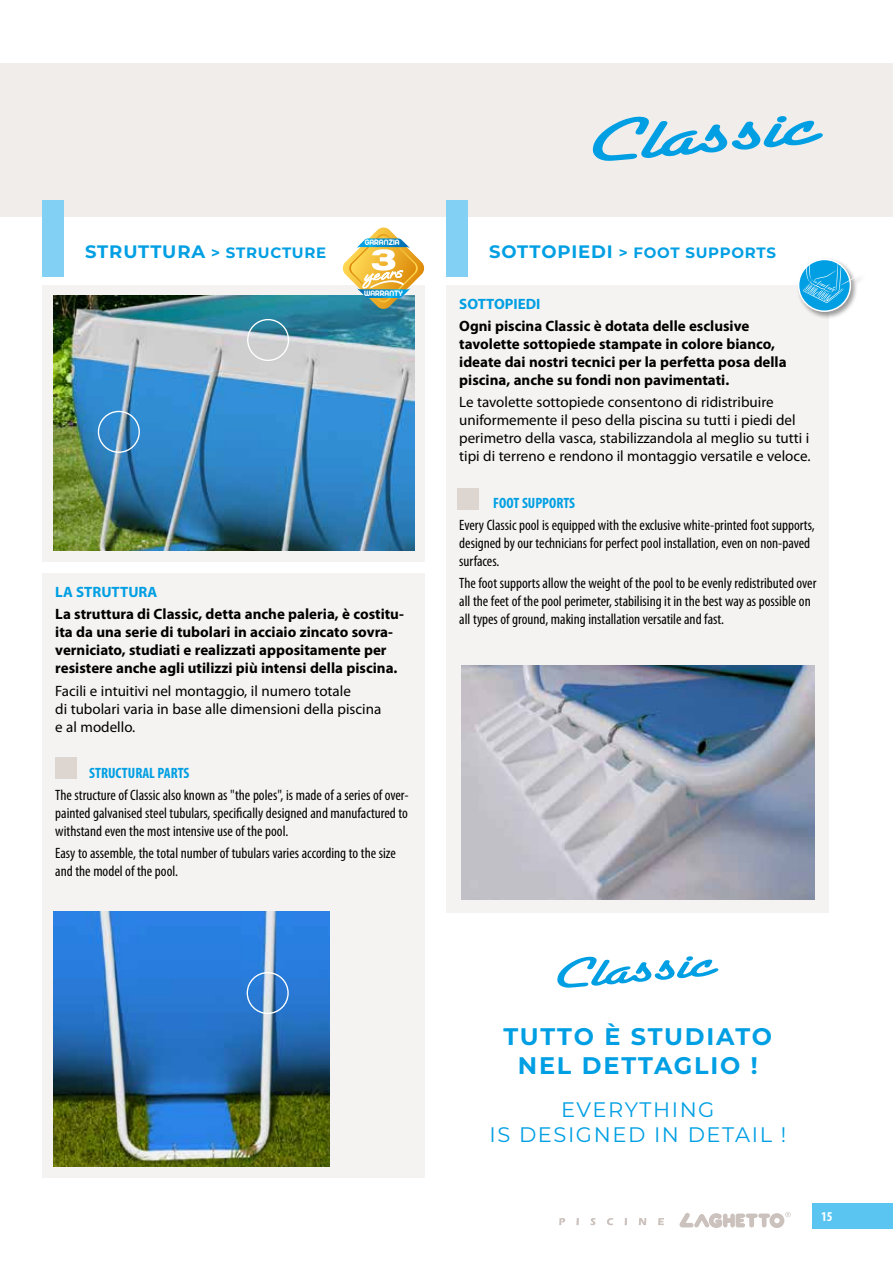
<style>
.page{position:relative;width:893px;height:1263px;background:#fff}
.page>*{position:absolute;margin:0;border:0;box-sizing:border-box;transform-origin:0 0}
.t1{font:700 24px/28.8px "Montserrat";letter-spacing:.075em;color:#009fe3;text-align:center}
.t2{font:21px/25.2px "Montserrat";letter-spacing:.075em;color:#009fe3;text-align:center}
.t3{font:condensed 15px/18px "Myriad Pro";color:#000}
.t4{font:700 15px/18px "Myriad Pro";color:#000}
.t5{font:15px/18px "Myriad Pro";color:#000}
.t6{font:700 15px "Montserrat";letter-spacing:.05em;color:#009fe3}
.t7{font:700 condensed 15px "Myriad Pro";color:#009fe3}
.t8{font:700 15px "Myriad Pro";color:#009fe3}
.t9{font:700 condensed 13.5px "Myriad Pro";color:#fff}
.t10{font:8.7px "Arista 2.0";color:#fff}
.s1{font-size:18px}
</style>
<div class="page">
<svg style="left:679px;top:1212px;width:112px;height:16px"></svg>
<svg style="left:559px;top:1218px;width:6px;height:7px"></svg>
<svg style="left:576px;top:1218px;width:3px;height:7px"></svg>
<svg style="left:590px;top:1218px;width:5px;height:7px"></svg>
<svg style="left:607px;top:1218px;width:6px;height:7px"></svg>
<svg style="left:625px;top:1218px;width:2px;height:7px"></svg>
<svg style="left:639px;top:1218px;width:7px;height:7px"></svg>
<svg style="left:658px;top:1218px;width:6px;height:7px"></svg>
<div style="left:813px;top:1203px;width:80px;height:26px;background:#5bc5f2"></div>
<div style="left:43px;top:285px;width:382px;height:276px;background:#f5f3f1"></div>
<img style="left:53px;top:296px;width:362px;height:255px">
<div style="left:43px;top:573px;width:382px;height:605px;background:#f5f3f1"></div>
<div style="left:98px;top:411px;width:42px;height:42px;border:1px solid #fff;border-radius:50%"></div>
<div style="left:247px;top:319px;width:42px;height:42px;border:1px solid #fff;border-radius:50%"></div>
<img style="left:53px;top:911px;width:277px;height:255px">
<div style="left:247px;top:972px;width:42px;height:42px;border:1px solid #fff;border-radius:50%"></div>
<div style="left:446px;top:285px;width:383px;height:627px;background:#f5f3f1"></div>
<img style="left:461px;top:665px;width:353px;height:234px">
<svg style="left:342px;top:227px;width:83px;height:83px"></svg>
<div style="left:0;top:64px;width:893px;height:153px;background:#f0edeb"></div>
<div style="left:43px;top:200px;width:21px;height:76px;background:#83d0f5"></div>
<div style="left:446px;top:200px;width:22px;height:76px;background:#83d0f5"></div>
<div style="left:796px;top:257px;width:71px;height:62px;background:#000;opacity:.4"></div>
<div style="left:799px;top:259px;width:51px;height:52px;background:#009fe3;border-radius:50%"></div>
<div style="left:798px;top:259px;width:53px;height:53px;border:2px solid #fff;border-radius:50%"></div>
<svg style="left:803px;top:258px;width:57px;height:45px"></svg>
<svg style="left:593px;top:116px;width:230px;height:45px"></svg>
<svg style="left:557px;top:956px;width:161px;height:32px"></svg>
<div style="left:55px;top:757px;width:22px;height:21px;background:#dcd5d0"></div>
<div style="left:457px;top:488px;width:21px;height:21px;background:#dcd5d0"></div>
<p class="t10" style="left:365px;top:237px;width:36px">GARANZIA</p>
<p class="t6" style="left:85px;top:242px;width:243px"><span class="s1">STRUTTURA</span> &gt; STRUCTURE</p>
<p class="t6" style="left:489px;top:242px;width:289px"><span class="s1">SOTTOPIEDI</span> &gt; FOOT SUPPORTS</p>
<p class="t10" style="left:364px;top:288px;width:40px">WARRANTY</p>
<p class="t8" style="left:55px;top:584px;width:104px">LA STRUTTURA</p>
<p class="t4" style="left:55px;top:605px;width:350px">La struttura di Classic, detta anche paleria, è costitu&shy;ita da una serie di tubolari in acciaio zincato sovra&shy;verniciato, studiati e realizzati appositamente per resistere anche agli utilizzi più intensi della piscina.</p>
<p class="t5" style="left:55px;top:682px;width:328px">Facili e intuitivi nel montaggio, il numero totale<br>di tubolari varia in base alle dimensioni della piscina e al modello.</p>
<p class="t7" style="left:89px;top:764px;width:102px">STRUCTURAL PARTS</p>
<p class="t3" style="left:55px;top:786px;width:355px;text-align:justify">The structure of Classic also known as "the poles", is made of a series of over&shy;painted galvanised steel tubulars, specifically designed and manufactured to withstand even the most intensive use of the pool.</p>
<p class="t3" style="left:55px;top:845px;width:342px">Easy to assemble, the total number of tubulars varies according to the size and the model of the pool.</p>
<p class="t8" style="left:459px;top:295px;width:83px">SOTTOPIEDI</p>
<p class="t4" style="left:459px;top:317px;width:329px">Ogni piscina Classic è dotata delle esclusive tavolette sottopiede stampate in colore bianco, ideate dai nostri tecnici per la perfetta posa della piscina, anche su fondi non pavimentati.</p>
<p class="t5" style="left:459px;top:394px;width:353px">Le tavolette sottopiede consentono di ridistribuire uniformemente il peso della piscina su tutti i piedi del perimetro della vasca, stabilizzandola al meglio su tutti i tipi di terreno e rendono il montaggio versatile e veloce.</p>
<p class="t7" style="left:493px;top:494px;width:83px">FOOT SUPPORTS</p>
<p class="t3" style="left:459px;top:516px;width:357px">Every Classic pool is equipped with the exclusive white-printed foot supports, designed by our technicians for perfect pool installation, even on non-paved surfaces.</p>
<p class="t3" style="left:459px;top:575px;width:359px">The foot supports allow the weight of the pool to be evenly redistributed over all the feet of the pool perimeter, stabilising it in the best way as possible on all types of ground, making installation versatile and fast.</p>
<h1 class="t1" style="left:504px;top:1021px;width:270px">TUTTO È STUDIATO<br>NEL DETTAGLIO !</h1>
<h2 class="t2" style="left:489px;top:1096px;width:298px">EVERYTHING<br>IS DESIGNED IN DETAIL !</h2>
<p class="t9" style="left:821px;top:1209px;width:13px">15</p>
</div>
